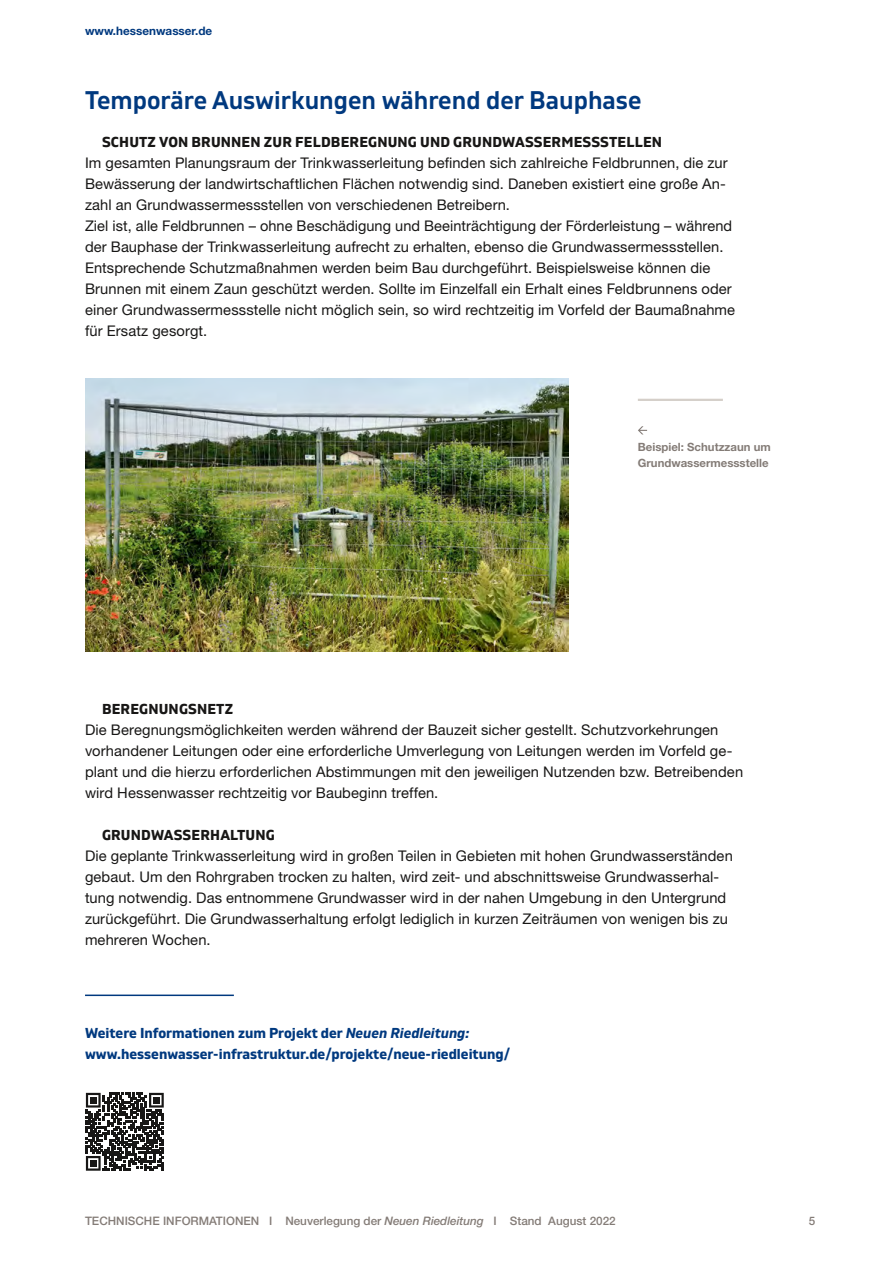
<style>
.page{position:relative;width:893px;height:1263px;background:#fff}
.page>*{position:absolute;margin:0;border:0;box-sizing:border-box;transform-origin:0 0}
.t1{font:600 25.5px "Gilam";color:#00397f}
.t2{font:14.7px/21px "Helvetica Neue";letter-spacing:.005em;color:#181716}
.t3{font:700 14.4px/21px "Gilam";color:#00397f}
.t4{font:700 14.4px "Gilam";letter-spacing:.01em;color:#181716}
.t5{font:500 11.7px "Helvetica Neue";color:#847c77}
.t6{font:700 11.7px "Helvetica Neue";color:#00397f}
.t7{font:700 11.4px/16.5px "Helvetica Neue";color:#847c77}
.s1{font-style:italic}
</style>
<div class="page">
<hr style="left:85px;top:994px;width:149px;height:2px;background:#00397f">
<img style="left:85px;top:379px;width:484px;height:272px">
<hr style="left:638px;top:399px;width:85px;height:2px;background:#d5cfc9">
<svg style="left:638px;top:426px;width:9px;height:8px"></svg>
<svg style="left:86px;top:1093px;width:78px;height:78px"></svg>
<p class="t6" style="left:85px;top:23px;width:129px">www.hessenwasser.de</p>
<h1 class="t1" style="left:85px;top:81px;width:558px">Temporäre Auswirkungen während der Bauphase</h1>
<p class="t4" style="left:102px;top:131px;width:424px">Schutz von Brunnen zur Feldberegnung und Grundwass</p>
<p class="t4" style="left:543px;top:131px;width:121px">ermessstellen</p>
<p class="t2" style="left:85px;top:152px;width:652px">I m gesamten Planungsraum der Trinkwasserleitung befinden sich zahlreiche Feldbrunnen, die zur Bewässerung der landwirtschaftlichen Flächen notwendig sind. Daneben existiert eine große An&shy;zahl an Grundwassermessstellen von verschiedenen Betreibern.<br>Ziel ist, alle Feldbrunnen – ohne Beschädigung und Beeinträchtigung der Förderleistung – während der Bauphase der Trinkwasserleitung aufrecht zu erhalten, ebenso die Grundwassermessstellen.<br>Entsprechende Schutzmaßnahmen werden beim Bau durchgeführt. Beispielsweise können die Brunnen mit einem Zaun geschützt werden. Sollte im Einzelfall ein Erhalt eines Feldbrunnens oder einer Grundwassermessstelle nicht möglich sein, so wird rechtzeitig im Vorfeld der Baumaßnahme für Ersatz gesorgt.</p>
<p class="t7" style="left:638px;top:438px;width:134px">Beispiel: Schutzzaun um<br>Grundwassermessstelle</p>
<p class="t4" style="left:85px;top:698px;width:12px">BEREGNUNG</p>
<p class="t4" style="left:188px;top:698px;width:19px">SNETZ</p>
<p class="t2" style="left:85px;top:719px;width:660px">Die Beregnungsmöglichkeiten werden während der Bauzeit sicher gestellt. Schutzvorkehrungen vorhandener Leitungen oder eine erforderliche Umverlegung von Leitungen werden im Vorfeld ge&shy;plant und die hierzu erforderlichen Abstimmungen mit den jeweiligen Nutzenden bzw. Betreibenden wird H essenwasser rechtzeitig vor Baubeginn treffen.</p>
<p class="t4" style="left:85px;top:824px;width:89px">Grundwass</p>
<p class="t4" style="left:191px;top:824px;width:85px">erhaltung</p>
<p class="t2" style="left:85px;top:845px;width:649px">Die geplante Trinkwasserleitung wird in großen Teilen in Gebieten mit hohen Grundwasserständen gebaut. Um den Rohrgraben trocken zu halten, wird zeit- und abschnittsweise Grundwasserhal&shy;tung notwendig. Das entnommene Grundwasser wird in der nahen Umgebung in den Untergrund zurückgeführt. Die Grundwasserhaltung erfolgt lediglich in kurzen Zeiträumen von wenigen bis zu mehreren Wochen.</p>
<p class="t3" style="left:85px;top:1022px;width:427px">Weitere Informationen zum Projekt der <span class="s1">Neuen Riedleitung: </span>www.hessenwasser-infrastruktur.de/projekte/neue-riedleitung/</p>
<p class="t5" style="left:85px;top:1214px;width:532px">TECHNISCHE INFORMATIONEN I Neuverlegung der <span class="s1">Neuen Riedleitung</span> I Stand August 2022</p>
<p class="t5" style="left:809px;top:1214px;width:8px">5</p>
</div>
